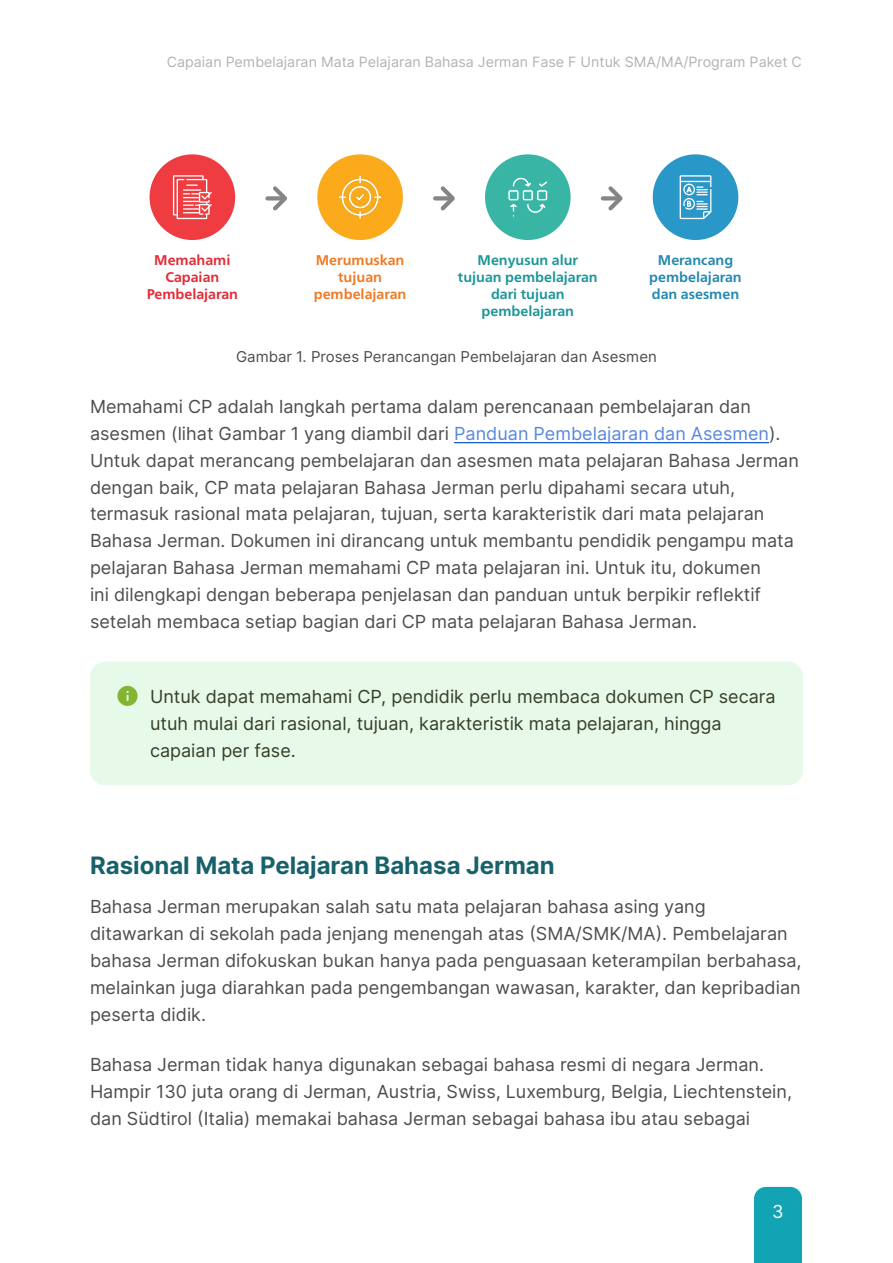
<style>
.page{position:relative;width:893px;height:1263px;background:#fff}
.page>*{position:absolute;margin:0;border:0;box-sizing:border-box;transform-origin:0 0}
.Heading_1{font:700 24px "Inter";color:#17616b}
.t1{font:18px/26.8px "Inter";color:#4d4d4d}
.Biru{font:18px/26.8px "Inter";color:#353f28}
.t2{font:18px "Inter";color:#fff}
.Caption_Gambar{font:15px "Inter";color:#4d4d4d}
.t3{font:14.25px "Inter";color:#b3b3b3}
.t4{font:700 14.1px/17px "Neue Frutiger World";color:#1c9598;text-align:center}
.t5{font:700 14.1px/17px "Neue Frutiger World";color:#2388af;text-align:center}
.t6{font:700 14.1px/17px "Neue Frutiger World";color:#f17922;text-align:center}
.t7{font:700 14.1px/17px "Neue Frutiger World";color:#e32a34;text-align:center}
.s1{color:#5888db}
</style>
<div class="page">
<div style="left:754px;top:1187px;width:48px;height:76px;background:#12a3b4"></div>
<hr style="left:454px;top:442px;width:315px;height:1px;background:#15c">
<div style="left:90px;top:661px;width:713px;height:124px;background:#e7f9e8;border-radius:15px"></div>
<div style="left:150px;top:154px;width:85px;height:86px;background:#ee3c40;border-radius:50%"></div>
<div style="left:317px;top:154px;width:86px;height:86px;background:#faaa1b;border-radius:50%"></div>
<div style="left:485px;top:154px;width:86px;height:86px;background:#39b5a6;border-radius:50%"></div>
<div style="left:653px;top:154px;width:85px;height:86px;background:#2997c8;border-radius:50%"></div>
<svg style="left:173px;top:175px;width:39px;height:44px"></svg>
<svg style="left:338px;top:175px;width:44px;height:44px"></svg>
<svg style="left:507px;top:154px;width:42px;height:63px"></svg>
<svg style="left:680px;top:175px;width:31px;height:44px"></svg>
<svg style="left:269px;top:186px;width:18px;height:25px"></svg>
<svg style="left:267px;top:196px;width:16px;height:4px"></svg>
<svg style="left:437px;top:186px;width:18px;height:25px"></svg>
<svg style="left:435px;top:196px;width:15px;height:4px"></svg>
<svg style="left:604px;top:186px;width:19px;height:25px"></svg>
<svg style="left:603px;top:196px;width:15px;height:4px"></svg>
<svg style="left:117px;top:686px;width:21px;height:20px"></svg>
<p class="t3" style="left:167px;top:51px;width:637px">Capaian Pembelajaran Mata Pelajaran Bahasa Jerman Fase F Untuk SMA/MA/Program Paket C</p>
<p class="t7" style="left:147px;top:251px;width:93px">Memahami<br>Capaian<br>Pembelajaran</p>
<p class="t6" style="left:314px;top:251px;width:94px">Merumuskan tujuan pembelajaran</p>
<p class="t4" style="left:458px;top:251px;width:141px">Menyusun alur tujuan pembelajaran dari tujuan pembelajaran</p>
<p class="t5" style="left:649px;top:251px;width:94px">Merancang pembelajaran dan asesmen</p>
<p class="Caption_Gambar" style="left:236px;top:345px;width:422px">Gambar 1. Proses Perancangan Pembelajaran dan Asesmen</p>
<p class="t1" style="left:90px;top:392px;width:710px">Memahami CP adalah langkah pertama dalam perencanaan pembelajaran dan asesmen (lihat Gambar 1 yang diambil dari <span class="s1">Panduan Pembelajaran dan Asesmen</span>).<br>Untuk dapat merancang pembelajaran dan asesmen mata pelajaran Bahasa Jerman dengan baik, CP mata pelajaran Bahasa Jerman perlu dipahami secara utuh, termasuk rasional mata pelajaran, tujuan, serta karakteristik dari mata pelajaran Bahasa Jerman. Dokumen ini dirancang untuk membantu pendidik pengampu mata pelajaran Bahasa Jerman memahami CP mata pelajaran ini. Untuk itu, dokumen<br>ini dilengkapi dengan beberapa penjelasan dan panduan untuk berpikir reflektif setelah membaca setiap bagian dari CP mata pelajaran Bahasa Jerman.</p>
<p class="Biru" style="left:150px;top:683px;width:627px">Untuk dapat memahami CP, pendidik perlu membaca dokumen CP secara utuh mulai dari rasional, tujuan, karakteristik mata pelajaran, hingga capaian per fase.</p>
<p class="Heading_1" style="left:90px;top:847px;width:466px">Rasional Mata Pelajaran Bahasa Jerman</p>
<p class="t1" style="left:90px;top:892px;width:713px">Bahasa Jerman merupakan salah satu mata pelajaran bahasa asing yang ditawarkan di sekolah pada jenjang menengah atas (SMA/SMK/MA). Pembelajaran bahasa Jerman difokuskan bukan hanya pada penguasaan keterampilan berbahasa, melainkan juga diarahkan pada pengembangan wawasan, karakter, dan kepribadian peserta didik.</p>
<p class="t1" style="left:90px;top:1051px;width:704px">Bahasa Jerman tidak hanya digunakan sebagai bahasa resmi di negara Jerman.<br>Hampir 130 juta orang di Jerman, Austria, Swiss, Luxemburg, Belgia, Liechtenstein, dan Südtirol (Italia) memakai bahasa Jerman sebagai bahasa ibu atau sebagai</p>
<p class="t2" style="left:772px;top:1198px;width:13px">3</p>
</div>
